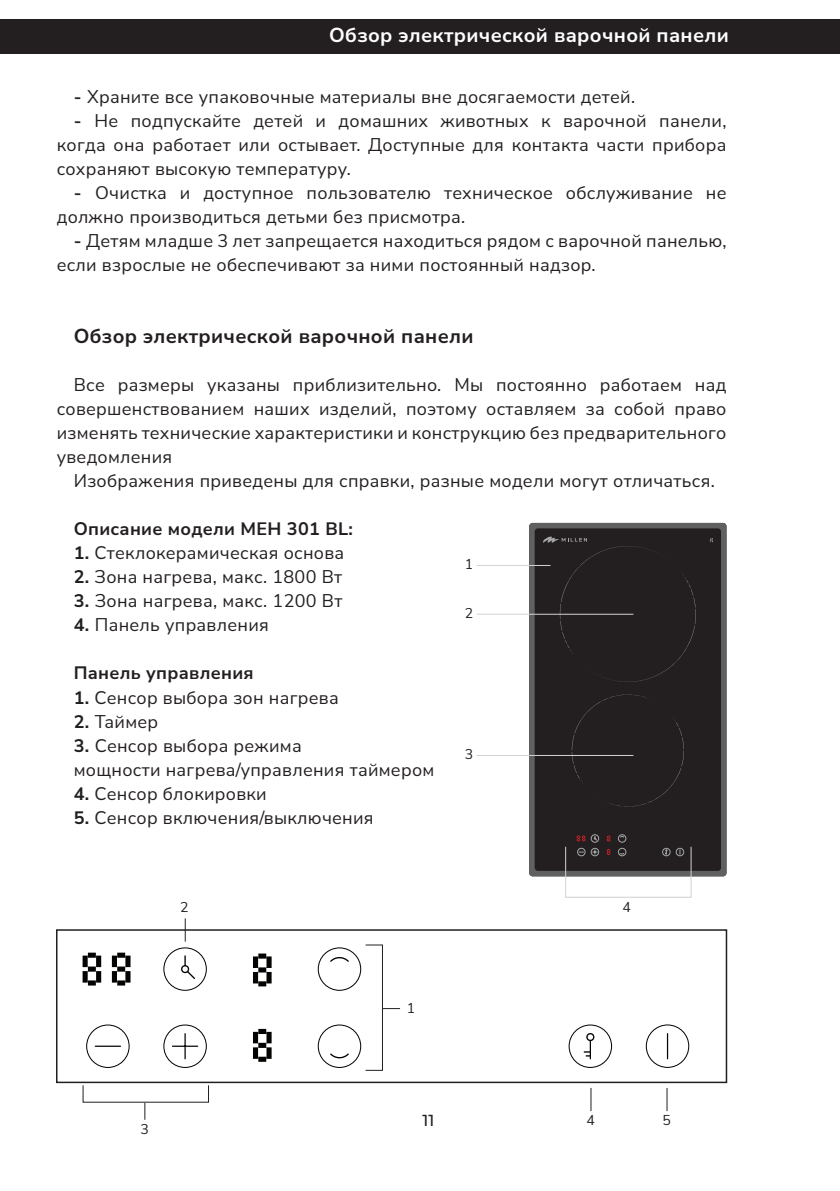
<style>
.page{position:relative;width:840px;height:1191px;background:#fff}
.page>*{position:absolute;margin:0;border:0;box-sizing:border-box;transform-origin:0 0}
.Заголовок_10_Bold_It{font:700 20px "Nunito Sans";letter-spacing:.015em;color:#231f20}
.Заголовок_10_Bold_It-2{font:700 20px "Nunito Sans";letter-spacing:.015em;color:#fff}
.Заголовок_10_Bold_It-3{font:18px/24px "Nunito Sans";letter-spacing:.015em;color:#231f20;text-align:justify}
.Заголовок_10_Bold_It-4{font:700 18px "Nunito Sans";letter-spacing:.015em;color:#231f20}
.t1{font:500 16px "Montserrat";color:#231f20}
.Заголовок_9_Bold{font:14px "Nunito Sans";color:#231f20}
.s1{font-weight:700}
</style>
<div class="page">
<div style="left:0;top:19px;width:839px;height:35px;background:#231f20"></div>
<svg style="left:529px;top:523px;width:197px;height:353px;background:#2e2b2b"></svg>
<svg style="left:606px;top:835px;width:4px;height:6px"></svg>
<svg style="left:606px;top:849px;width:4px;height:6px"></svg>
<svg style="left:576px;top:835px;width:9px;height:6px"></svg>
<div style="left:577px;top:848px;width:8px;height:8px;border:1px solid #a8a8a8;border-radius:50%"></div>
<div style="left:590px;top:848px;width:8px;height:8px;border:1px solid #a8a8a8;border-radius:50%"></div>
<svg style="left:592px;top:850px;width:5px;height:4px"></svg>
<div style="left:590px;top:834px;width:8px;height:8px;border:1px solid #a8a8a8;border-radius:50%"></div>
<div style="left:618px;top:848px;width:7px;height:8px;border:1px solid #a8a8a8;border-radius:50%"></div>
<div style="left:618px;top:834px;width:7px;height:8px;border:1px solid #a8a8a8;border-radius:50%"></div>
<div style="left:675px;top:848px;width:8px;height:8px;border:1px solid #a8a8a8;border-radius:50%"></div>
<div style="left:662px;top:848px;width:7px;height:8px;border:1px solid #a8a8a8;border-radius:50%"></div>
<div style="left:571px;top:690px;width:112px;height:120px;background:#231f20"></div>
<div style="left:542px;top:536px;width:153px;height:148px;background:#231f20"></div>
<hr style="left:476px;top:565px;width:74px;height:1px;background:#d1d2d4">
<hr style="left:476px;top:614px;width:157px;height:1px;background:#d1d2d4">
<hr style="left:476px;top:755px;width:157px;height:1px;background:#d1d2d4">
<svg style="left:590px;top:1088px;width:1px;height:23px"></svg>
<svg style="left:185px;top:918px;width:1px;height:23px"></svg>
<svg style="left:144px;top:1102px;width:1px;height:17px"></svg>
<svg style="left:383px;top:1008px;width:17px;height:1px"></svg>
<svg style="left:666px;top:1088px;width:1px;height:23px"></svg>
<div style="left:565px;top:846px;width:126px;height:51px;border:1px solid #d1d2d4"></div>
<div style="left:365px;top:944px;width:18px;height:126px;border:1px solid #231f20"></div>
<div style="left:258px;top:981px;width:8px;height:5px;background:#040503"></div>
<div style="left:258px;top:967px;width:8px;height:5px;background:#040503"></div>
<div style="left:258px;top:953px;width:8px;height:5px;background:#040503"></div>
<div style="left:253px;top:972px;width:5px;height:11px;background:#040503"></div>
<div style="left:253px;top:956px;width:5px;height:12px;background:#040503"></div>
<div style="left:266px;top:972px;width:5px;height:11px;background:#040503"></div>
<div style="left:266px;top:956px;width:5px;height:12px;background:#040503"></div>
<div style="left:258px;top:1056px;width:8px;height:5px;background:#040503"></div>
<div style="left:258px;top:1042px;width:8px;height:6px;background:#040503"></div>
<div style="left:258px;top:1029px;width:8px;height:5px;background:#040503"></div>
<div style="left:253px;top:1047px;width:5px;height:11px;background:#040503"></div>
<div style="left:253px;top:1031px;width:5px;height:12px;background:#040503"></div>
<div style="left:266px;top:1047px;width:5px;height:11px;background:#040503"></div>
<div style="left:266px;top:1031px;width:5px;height:12px;background:#040503"></div>
<div style="left:88px;top:980px;width:8px;height:5px;background:#040503"></div>
<div style="left:88px;top:966px;width:8px;height:5px;background:#040503"></div>
<div style="left:88px;top:952px;width:8px;height:5px;background:#040503"></div>
<div style="left:82px;top:971px;width:6px;height:11px;background:#040503"></div>
<div style="left:82px;top:955px;width:6px;height:12px;background:#040503"></div>
<div style="left:96px;top:971px;width:5px;height:11px;background:#040503"></div>
<div style="left:96px;top:955px;width:5px;height:12px;background:#040503"></div>
<div style="left:117px;top:980px;width:8px;height:5px;background:#040503"></div>
<div style="left:117px;top:966px;width:8px;height:5px;background:#040503"></div>
<div style="left:117px;top:952px;width:8px;height:5px;background:#040503"></div>
<div style="left:112px;top:971px;width:5px;height:11px;background:#040503"></div>
<div style="left:112px;top:955px;width:5px;height:12px;background:#040503"></div>
<div style="left:125px;top:971px;width:5px;height:11px;background:#040503"></div>
<div style="left:125px;top:955px;width:5px;height:12px;background:#040503"></div>
<div style="left:86px;top:1024px;width:43px;height:44px;border:1px solid #040503;border-radius:50%"></div>
<svg style="left:95px;top:1045px;width:25px;height:1px"></svg>
<div style="left:163px;top:1024px;width:44px;height:44px;border:1px solid #040503;border-radius:50%"></div>
<svg style="left:172px;top:1045px;width:25px;height:1px"></svg>
<hr style="left:184px;top:1033px;width:2px;height:25px;background:#040503">
<div style="left:163px;top:947px;width:44px;height:43px;border:1px solid #040503;border-radius:50%"></div>
<svg style="left:181px;top:955px;width:14px;height:24px"></svg>
<div style="left:317px;top:1024px;width:44px;height:44px;border:1px solid #040503;border-radius:50%"></div>
<svg style="left:330px;top:1053px;width:19px;height:6px"></svg>
<div style="left:317px;top:947px;width:44px;height:43px;border:1px solid #040503;border-radius:50%"></div>
<svg style="left:330px;top:957px;width:19px;height:5px"></svg>
<div style="left:645px;top:1024px;width:44px;height:44px;border:1px solid #040503;border-radius:50%"></div>
<svg style="left:666px;top:1034px;width:1px;height:24px"></svg>
<div style="left:568px;top:1024px;width:43px;height:44px;border:1px solid #040503;border-radius:50%"></div>
<svg style="left:584px;top:1033px;width:10px;height:25px"></svg>
<div style="left:56px;top:929px;width:670px;height:154px;border:2px solid #231f20"></div>
<svg style="left:709px;top:538px;width:3px;height:4px"></svg>
<p class="Заголовок_10_Bold_It-2" style="left:329px;top:21px;width:401px">Обзор электрической варочной панели</p>
<p class="Заголовок_10_Bold_It-3" style="left:74px;top:84px;width:562px"><span class="s1">-</span> Храните все упаковочные материалы вне досягаемости детей.</p>
<p class="Заголовок_10_Bold_It-3" style="left:57px;top:108px;width:670px;text-indent:17px"><span class="s1">-</span> Не подпускайте детей и домашних животных к варочной панели, когда она работает или остывает. Доступные для контакта части прибора сохраняют высокую температуру.</p>
<p class="Заголовок_10_Bold_It-3" style="left:57px;top:180px;width:670px;text-indent:17px"><span class="s1">-</span> Очистка и доступное пользователю техническое обслуживание не должно производиться детьми без присмотра.</p>
<p class="Заголовок_10_Bold_It-3" style="left:57px;top:228px;width:670px;text-indent:17px"><span class="s1">-</span> Детям младше 3 лет запрещается находиться рядом с варочной панелью, если взрослые не обеспечивают за ними постоянный надзор.</p>
<p class="Заголовок_10_Bold_It" style="left:74px;top:322px;width:401px">Обзор электрической варочной панели</p>
<p class="Заголовок_10_Bold_It-3" style="left:57px;top:372px;width:670px;text-indent:17px">Все размеры указаны приблизительно. Мы постоянно работаем над совершенствованием наших изделий, поэтому оставляем за собой право изменять технические характеристики и конструкцию без предварительного уведомления</p>
<p class="Заголовок_10_Bold_It-3" style="left:74px;top:468px;width:642px">Изображения приведены для справки, разные модели могут отличаться.</p>
<p class="Заголовок_10_Bold_It-4" style="left:74px;top:516px;width:280px">Описание модели MEH 301 BL:</p>
<p class="Заголовок_10_Bold_It-3" style="left:74px;top:540px;width:272px"><span class="s1">1.</span> Стеклокерамическая основа</p>
<p class="Заголовок_10_Bold_It-3" style="left:74px;top:564px;width:270px"><span class="s1">2.</span> Зона нагрева, макс. 1800 Вт</p>
<p class="Заголовок_10_Bold_It-3" style="left:74px;top:588px;width:270px"><span class="s1">3.</span> Зона нагрева, макс. 1200 Вт</p>
<p class="Заголовок_10_Bold_It-3" style="left:74px;top:612px;width:196px"><span class="s1">4.</span> Панель управления</p>
<p class="Заголовок_10_Bold_It-4" style="left:74px;top:660px;width:181px">Панель управления</p>
<p class="Заголовок_10_Bold_It-3" style="left:74px;top:684px;width:266px"><span class="s1">1.</span> Сенсор выбора зон нагрева</p>
<p class="Заголовок_10_Bold_It-3" style="left:74px;top:708px;width:86px"><span class="s1">2.</span> Таймер</p>
<p class="Заголовок_10_Bold_It-3" style="left:74px;top:732px;width:229px"><span class="s1">3.</span> Сенсор выбора режима</p>
<p class="Заголовок_10_Bold_It-3" style="left:74px;top:756px;width:362px">мощности нагрева/управления таймером</p>
<p class="Заголовок_10_Bold_It-3" style="left:74px;top:780px;width:194px"><span class="s1">4.</span> Сенсор блокировки</p>
<p class="Заголовок_10_Bold_It-3" style="left:74px;top:804px;width:301px"><span class="s1">5.</span> Сенсор включения/выключения</p>
<p class="Заголовок_9_Bold" style="left:464px;top:555px;width:10px">1</p>
<p class="Заголовок_9_Bold" style="left:464px;top:603px;width:10px">2</p>
<p class="Заголовок_9_Bold" style="left:464px;top:745px;width:10px">3</p>
<p class="Заголовок_9_Bold" style="left:180px;top:897px;width:10px">2</p>
<p class="Заголовок_9_Bold" style="left:140px;top:1119px;width:10px">3</p>
<p class="Заголовок_9_Bold" style="left:406px;top:998px;width:10px">1</p>
<p class="t1" style="left:422px;top:1108px;width:13px">11</p>
<p class="Заголовок_9_Bold" style="left:622px;top:897px;width:10px">4</p>
<p class="Заголовок_9_Bold" style="left:586px;top:1110px;width:10px">4</p>
<p class="Заголовок_9_Bold" style="left:662px;top:1110px;width:10px">5</p>
</div>
